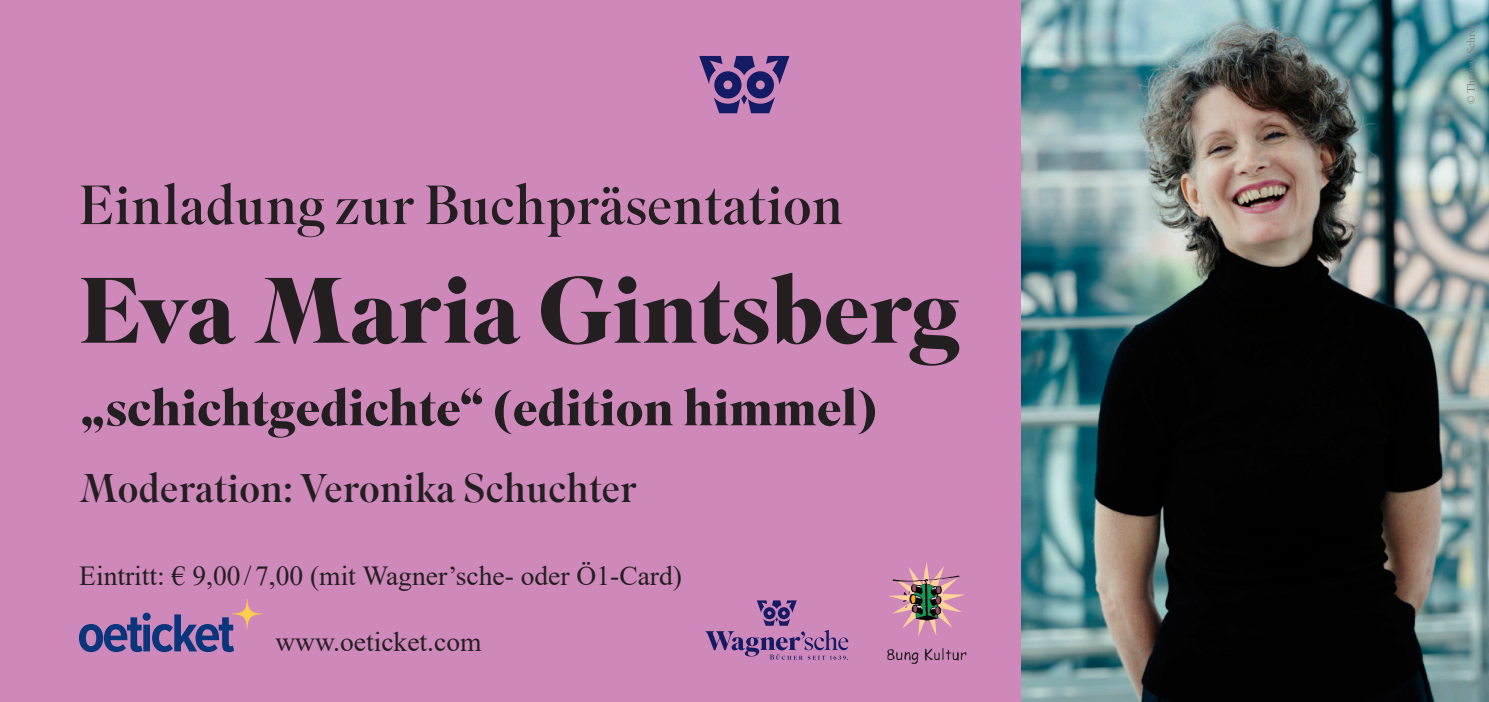
<style>
.page{position:relative;width:1489px;height:702px;background:#fff}
.page>*{position:absolute;margin:0;border:0;box-sizing:border-box;transform-origin:0 0}
.t1{font:700 92.5px "Superior Title";color:#231f20}
.t2{font:55px "Superior Title";color:#231f20}
.t3{font:700 50px "Superior Title";color:#231f20}
.t4{font:40px "Superior Title";color:#231f20}
.t5{font:27.5px "Times New Roman";color:#231f20}
.t6{font:11.25px "Times New Roman";color:#808285}
</style>
<div class="page">
<div style="left:0;top:0;width:1037px;height:702px;background:#cf88ba"></div>
<svg style="left:699px;top:56px;width:90px;height:57px"></svg>
<img style="left:1021px;top:0;width:467px;height:702px">
<svg style="left:79px;top:599px;width:183px;height:53px"></svg>
<svg style="left:889px;top:562px;width:75px;height:74px"></svg>
<svg style="left:887px;top:649px;width:31px;height:15px"></svg>
<svg style="left:924px;top:648px;width:42px;height:13px"></svg>
<svg style="left:705px;top:600px;width:143px;height:59px"></svg>
<h2 class="t2" style="left:79px;top:172px;width:765px">Einladung zur Buchpräsentation</h2>
<h1 class="t1" style="left:79px;top:253px;width:882px">Eva Maria Gintsberg</h1>
<h3 class="t3" style="left:79px;top:376px;width:798px">„schichtgedichte“ (edition himmel)</h3>
<h3 class="t4" style="left:79px;top:463px;width:559px">Moderation: Veronika Schuchter</h3>
<p class="t5" style="left:79px;top:556px;width:604px">Eintritt: € 9,00/7,00 (mit Wagner’sche- oder Ö1-Card)</p>
<p class="t5" style="left:275px;top:622px;width:207px">www.oeticket.com</p>
<p class="t6" style="left:1462px;top:104px;width:84px;rotate:-90deg">© Thomas Schrott</p>
</div>
